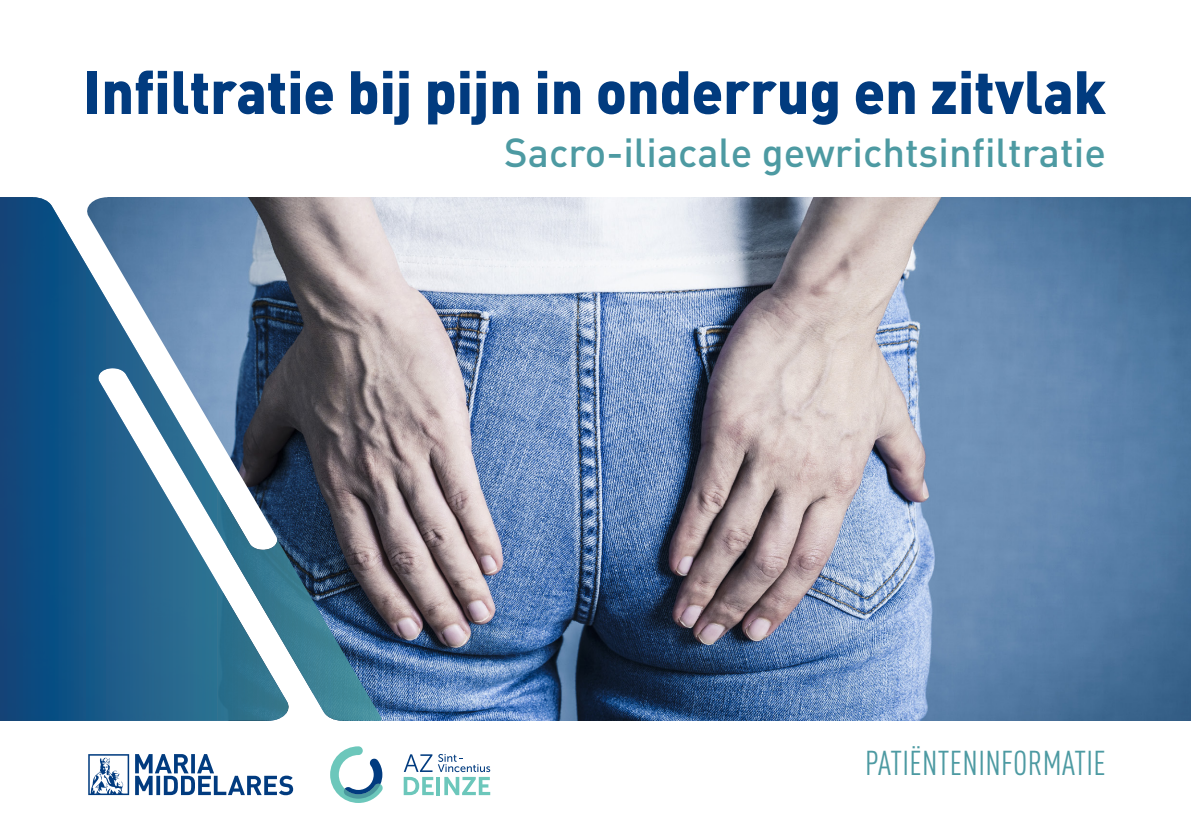
<style>
.page{position:relative;width:1191px;height:840px;background:#fff}
.page>*{position:absolute;margin:0;border:0;box-sizing:border-box;transform-origin:0 0}
.Title_Brochure_Cover{font:900 60px "DINOT";color:#013b7f;scale:.94 1}
.t1{font:500 40px "DINOT";color:#4d9aa2}
.Patiënteninformatie{font:condensed 34px "DINOT";letter-spacing:.01em;color:#4d9aa2}
</style>
<div class="page">
<img style="left:381px;top:197px;width:810px;height:523px">
<svg style="left:0;top:197px;width:381px;height:523px"></svg>
<svg style="left:330px;top:746px;width:53px;height:56px"></svg>
<svg style="left:404px;top:754px;width:86px;height:40px"></svg>
<svg style="left:135px;top:754px;width:158px;height:40px"></svg>
<svg style="left:88px;top:754px;width:41px;height:40px"></svg>
<p class="Title_Brochure_Cover" style="left:83px;top:52px;width:1089px">Infiltratie bij pijn in onderrug en zitvlak</p>
<p class="t1" style="left:504px;top:127px;width:603px">Sacro-iliacale gewrichtsinfiltratie</p>
<p class="Patiënteninformatie" style="left:865px;top:743px;width:242px">PATIËNTENINFORMATIE</p>
</div>
